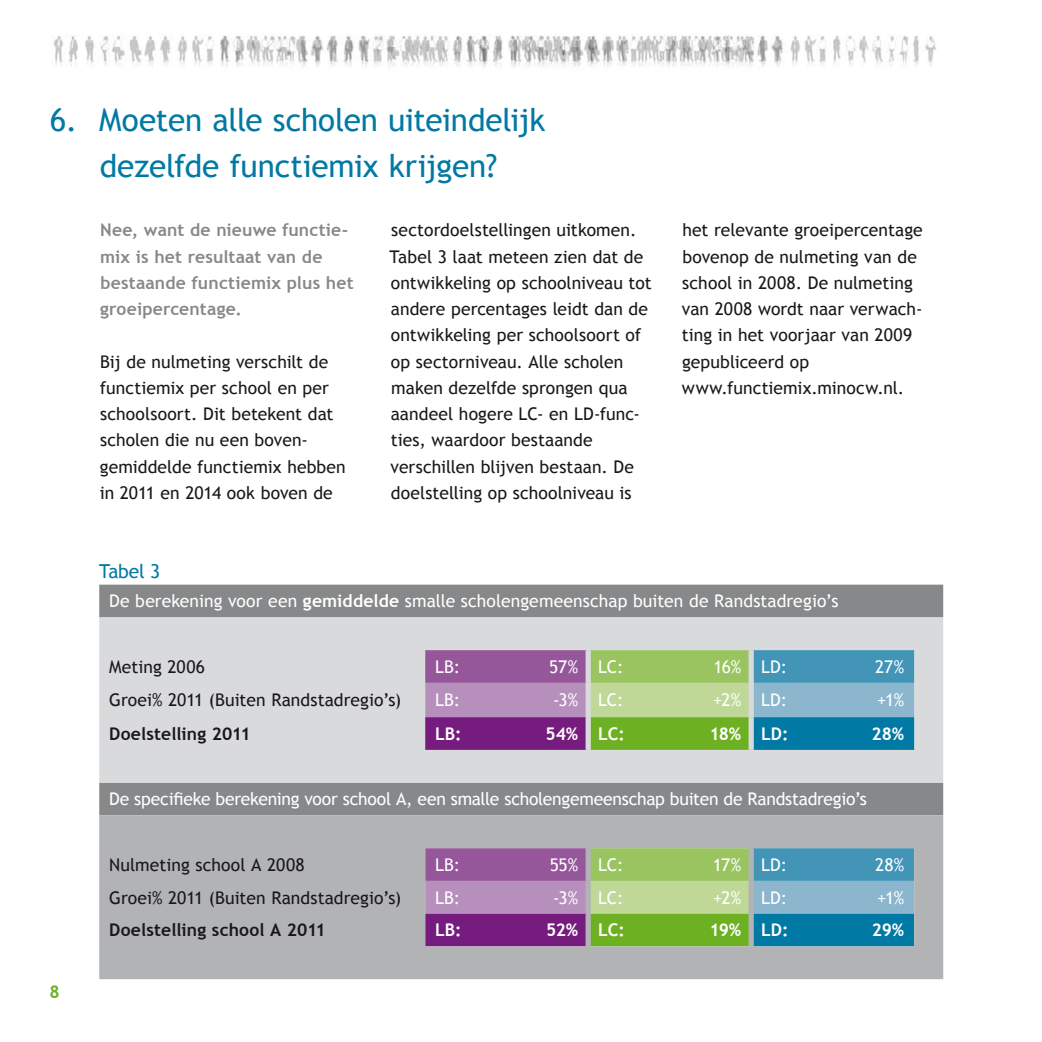
<style>
.page{position:relative;width:1042px;height:1042px;background:#fff}
.page>*{position:absolute;margin:0;border:0;box-sizing:border-box;transform-origin:0 0}
.t1{font:31.5px/45.5px "Trebuchet MS";letter-spacing:-.01em;color:#0079a4;text-align:center}
.t2{font:19.25px "Trebuchet MS";letter-spacing:-.015em;color:#0079a4}
.t3{font:17.5px/26.2px "Trebuchet MS";letter-spacing:.005em;color:#1a171b}
.t4{font:17.5px "Trebuchet MS";letter-spacing:-.005em;color:#fff}
.t5{font:700 17.5px/26.2px "Trebuchet MS";letter-spacing:.01em;color:#87888a}
.t6{font:700 17.5px "Trebuchet MS";letter-spacing:.005em;color:#1a171b}
.t7{font:700 17.5px "Trebuchet MS";color:#fff}
.t8{font:700 17.5px "Trebuchet MS";color:#6db122}
.s1{font-weight:700}
</style>
<div class="page">
<img style="left:53px;top:35px;width:883px;height:32px">
<div style="left:99px;top:585px;width:844px;height:230px;background:#87888a"></div>
<div style="left:99px;top:617px;width:844px;height:165px;background:#d9dadb"></div>
<svg style="left:425px;top:650px;width:489px;height:165px;background:#919e9f"></svg>
<svg style="left:99px;top:815px;width:844px;height:164px;background:#9fa7a8"></svg>
<div style="left:585px;top:650px;width:6px;height:33px;background:#d9dadb"></div>
<div style="left:585px;top:683px;width:6px;height:34px;background:#d9dadb"></div>
<div style="left:585px;top:717px;width:6px;height:33px;background:#d9dadb"></div>
<div style="left:748px;top:650px;width:6px;height:33px;background:#d9dadb"></div>
<div style="left:748px;top:683px;width:6px;height:34px;background:#d9dadb"></div>
<div style="left:748px;top:717px;width:6px;height:33px;background:#d9dadb"></div>
<div style="left:585px;top:848px;width:6px;height:33px;background:#b1b3b4"></div>
<div style="left:585px;top:881px;width:6px;height:32px;background:#b1b3b4"></div>
<div style="left:585px;top:913px;width:6px;height:33px;background:#b1b3b4"></div>
<div style="left:748px;top:848px;width:6px;height:33px;background:#b1b3b4"></div>
<div style="left:748px;top:881px;width:6px;height:32px;background:#b1b3b4"></div>
<div style="left:748px;top:913px;width:6px;height:33px;background:#b1b3b4"></div>
<h1 class="t1" style="left:50px;top:98px;width:497px">6. Moeten alle scholen uiteindelijk dezelfde functiemix krijgen?</h1>
<p class="t5" style="left:100px;top:217px;width:255px">Nee, want de nieuwe functie&shy;mix is het resultaat van de bestaande functiemix plus het groeipercentage.</p>
<p class="t3" style="left:100px;top:348px;width:248px">Bij de nulmeting verschilt de functiemix per school en per schoolsoort. Dit betekent dat scholen die nu een boven&shy;gemiddelde functiemix hebben in 2011 en 2014 ook boven de</p>
<p class="t3" style="left:389px;top:217px;width:264px">sectordoelstellingen uitkomen.<br>Tabel 3 laat meteen zien dat de ontwikkeling op schoolniveau tot andere percentages leidt dan de ontwikkeling per schoolsoort of op sectorniveau. Alle scholen maken dezelfde sprongen qua aandeel hogere LC- en LD-func&shy;ties, waardoor bestaande verschillen blijven bestaan. De doelstelling op schoolniveau is</p>
<p class="t3" style="left:682px;top:217px;width:242px">het relevante groeipercentage bovenop de nulmeting van de school in 2008. De nulmeting van 2008 wordt naar verwach&shy;ting in het voorjaar van 2009 gepubliceerd op www.functiemix.minocw.nl.</p>
<p class="t2" style="left:99px;top:559px;width:63px">Tabel 3</p>
<p class="t4" style="left:109px;top:591px;width:731px">De berekening voor een <span class="s1">gemiddelde</span> smalle scholengemeenschap buiten de Randstadregio’s</p>
<p class="t3" style="left:109px;top:654px;width:97px">Meting 2006</p>
<p class="t4" style="left:435px;top:656px;width:27px">LB:</p>
<p class="t4" style="left:549px;top:656px;width:76px">57% LC:</p>
<p class="t4" style="left:713px;top:656px;width:75px">16% LD:</p>
<p class="t4" style="left:875px;top:656px;width:30px">27%</p>
<p class="t3" style="left:109px;top:686px;width:293px">Groei% 2011 (Buiten Randstadregio’s)</p>
<p class="t4" style="left:435px;top:689px;width:27px">LB:</p>
<p class="t4" style="left:553px;top:689px;width:72px">-3% LC:</p>
<p class="t4" style="left:713px;top:689px;width:75px">+2% LD:</p>
<p class="t4" style="left:877px;top:689px;width:29px">+1%</p>
<p class="t6" style="left:109px;top:723px;width:143px">Doelstelling 2011</p>
<p class="t7" style="left:435px;top:723px;width:28px">LB:</p>
<p class="t7" style="left:545px;top:723px;width:81px">54% LC:</p>
<p class="t7" style="left:709px;top:723px;width:81px">18% LD:</p>
<p class="t7" style="left:871px;top:723px;width:34px">28%</p>
<p class="t4" style="left:109px;top:789px;width:759px">De specifieke berekening voor school A, een smalle scholengemeenschap buiten de Randstadregio’s</p>
<p class="t8" style="left:50px;top:980px;width:12px">8</p>
<p class="t3" style="left:109px;top:852px;width:197px">Nulmeting school A 2008</p>
<p class="t4" style="left:435px;top:854px;width:27px">LB:</p>
<p class="t4" style="left:550px;top:854px;width:75px">55% LC:</p>
<p class="t4" style="left:713px;top:854px;width:76px">17% LD:</p>
<p class="t4" style="left:875px;top:854px;width:31px">28%</p>
<p class="t3" style="left:109px;top:884px;width:293px">Groei% 2011 (Buiten Randstadregio’s)</p>
<p class="t4" style="left:435px;top:887px;width:27px">LB:</p>
<p class="t4" style="left:553px;top:887px;width:72px">-3% LC:</p>
<p class="t4" style="left:713px;top:887px;width:75px">+2% LD:</p>
<p class="t4" style="left:877px;top:887px;width:29px">+1%</p>
<p class="t6" style="left:109px;top:919px;width:218px">Doelstelling school A 2011</p>
<p class="t7" style="left:435px;top:919px;width:28px">LB:</p>
<p class="t7" style="left:546px;top:919px;width:80px">52% LC:</p>
<p class="t7" style="left:709px;top:919px;width:81px">19% LD:</p>
<p class="t7" style="left:871px;top:919px;width:34px">29%</p>
</div>
